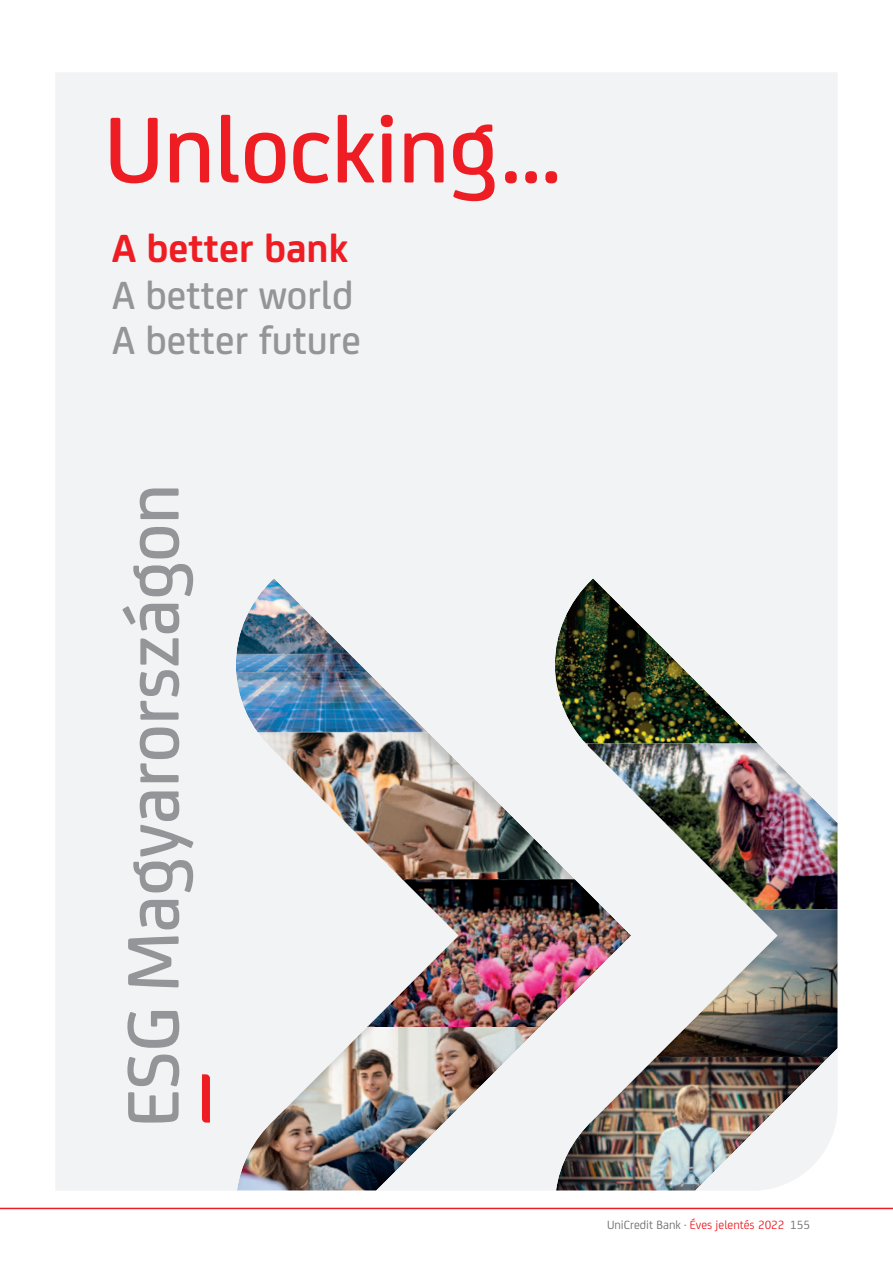
<style>
.page{position:relative;width:893px;height:1263px;background:#fff}
.page>*{position:absolute;margin:0;border:0;box-sizing:border-box;transform-origin:0 0}
.t1{font:500 78px "Uni Credit";letter-spacing:-.005em;color:#939598}
.t2{font:500 42px/45px "Uni Credit";color:#939598}
.t3{font:700 42px "Uni Credit";color:#ee1d23}
.t4{font:12.75px "Uni Credit";color:#6c6d70}
.s1{color:#ee1d23}
</style>
<div class="page">
<hr style="left:0;top:1208px;width:893px;height:1px;background:#ee1d23">
<div style="left:56px;top:73px;width:781px;height:1117px;background:#f2f3f4"></div>
<svg style="left:111px;top:115px;width:446px;height:86px"></svg>
<svg style="left:202px;top:1074px;width:8px;height:48px"></svg>
<div style="left:556px;top:935px;width:100px;height:122px;background:#f2f3f4"></div>
<img style="left:588px;top:743px;width:250px;height:166px">
<img style="left:236px;top:578px;width:192px;height:154px">
<img style="left:556px;top:1057px;width:273px;height:134px">
<img style="left:656px;top:909px;width:182px;height:148px">
<img style="left:237px;top:1026px;width:304px;height:165px">
<img style="left:368px;top:1026px;width:173px;height:1px">
<img style="left:258px;top:732px;width:317px;height:147px">
<img style="left:555px;top:578px;width:203px;height:165px">
<img style="left:368px;top:879px;width:263px;height:147px">
<h2 class="t3" style="left:112px;top:232px;width:237px">A better bank</h2>
<h2 class="t2" style="left:112px;top:274px;width:250px">A better world<br>A better future</h2>
<h1 class="t1" style="left:123px;top:1127px;width:644px;rotate:-90deg">ESG Magyarországon</h1>
<p class="t4" style="left:607px;top:1220px;width:204px">UniCredit Bank · <span class="s1">Éves jelentés 2022</span> 155</p>
</div>
